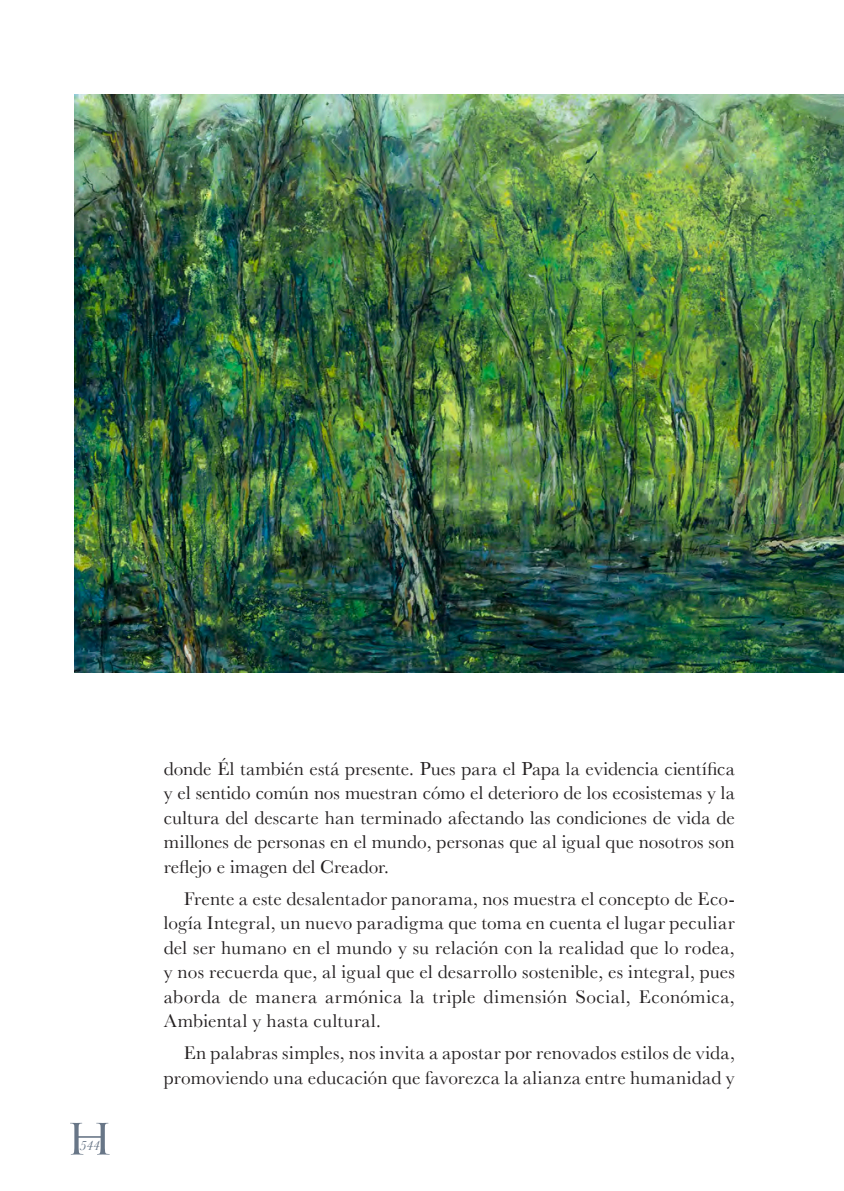
<style>
.page{position:relative;width:844px;height:1191px;background:#fff}
.page>*{position:absolute;margin:0;border:0;box-sizing:border-box;transform-origin:0 0}
.t1{font:42px "Trajan Pro";color:#687687;scale:1.2 1}
.t2{font:19.25px/24.5px "Baskerville";letter-spacing:.01em;color:#231f20;text-align:justify}
.t3{font:italic 14px "Baskerville";color:#687687}
</style>
<div class="page">
<img style="left:74px;top:94px;width:769px;height:579px">
<h1 class="t1" style="left:65px;top:1112px;width:42px">H</h1>
<p class="t3" style="left:79px;top:1137px;width:22px">544</p>
<p class="t2" style="left:164px;top:756px;width:572px">donde Él también está presente. Pues para el Papa la evidencia científica y el sentido común nos muestran cómo el deterioro de los ecosistemas y la cultura del descarte han terminado afectando las condiciones de vida de millones de personas en el mundo, personas que al igual que nosotros son reflejo e imagen del Creador.</p>
<p class="t2" style="left:164px;top:886px;width:572px;text-indent:20px">Frente a este desalentador panorama, nos muestra el concepto de Eco&shy;logía Integral, un nuevo paradigma que toma en cuenta el lugar peculiar del ser humano en el mundo y su relación con la realidad que lo rodea, y nos recuerda que, al igual que el desarrollo sostenible, es integral, pues aborda de manera armónica la triple dimensión Social, Económica, Ambiental y hasta cultural.</p>
<p class="t2" style="left:164px;top:1040px;width:572px;text-align:right">En palabras simples, nos invita a apostar por renovados estilos de vida, promoviendo una educación que favorezca la alianza entre humanidad y</p>
</div>
